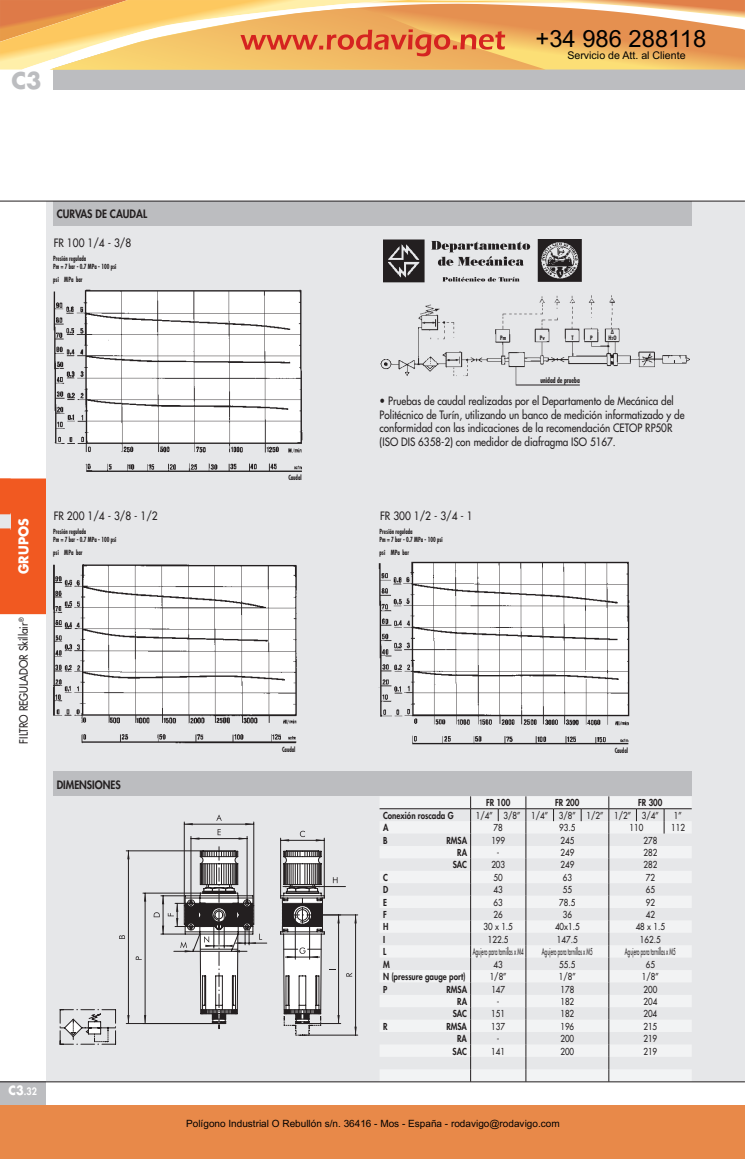
<style>
.page{position:relative;width:745px;height:1159px;background:#fff}
.page>*{position:absolute;margin:0;border:0;box-sizing:border-box;transform-origin:0 0}
.t1{font:23.75px "Arial";color:#000}
.t2{font:700 22.5px "Futura Std";color:#bcbdc0}
.t3{font:700 13.12px "Futura Std";color:#fff;scale:.95 1}
.t4{font:500 11.25px/13.5px "Futura Std";color:#231f20;scale:.88 1}
.t5{font:500 11.25px "Futura Std";color:#231f20;scale:.9 1}
.t6{font:800 11.25px "Futura Std";color:#231f20;scale:.9 1}
.t7{font:10.62px "Arial";color:#000}
.t8{font:10px "Arial";color:#000}
.t9{font:800 10px "Futura Std";color:#fff;scale:.9 1}
.t10{font:500 9.38px "Futura Std";color:#231f20;scale:.85 1}
.t11{font:800 9.38px "Futura Std";color:#231f20;scale:.85 1}
.t12{font:500 9.38px "Futura Std";color:#231f20;scale:.46 1}
.t13{font:700 condensed 7.5px "Futura Std";color:#231f20;scale:.85 1}
.t14{font:700 condensed 7px "Futura Std";color:#231f20;scale:.8 1}
.t15{font:700 condensed 6.88px/8.8px "Futura Std";color:#231f20;scale:.8 1}
.t16{font:700 condensed 6px "Futura Std";color:#231f20;scale:.9 1}
.s1{font-weight:700;font-size:12.5px}
.s2{font-size:4.12px}
</style>
<div class="page">
<div style="left:0;top:1081px;width:46px;height:25px;background:#bcbdc0"></div>
<div style="left:53px;top:54px;width:691px;height:35px;background:#bcbdc0"></div>
<div style="left:0;top:478px;width:46px;height:137px;background:#f15921"></div>
<hr style="left:0;top:614px;width:46px;height:2px;background:#fff">
<div style="left:0;top:513px;width:11px;height:17px;background:#e6e7e9"></div>
<svg style="left:0;top:528px;width:11px;height:2px"></svg>
<div style="left:46px;top:201px;width:698px;height:880px;background:#e6e7e9"></div>
<div style="left:53px;top:201px;width:638px;height:25px;background:#bcbdc0"></div>
<div style="left:53px;top:771px;width:638px;height:25px;background:#bcbdc0"></div>
<img style="left:380px;top:239px;width:310px;height:147px">
<hr style="left:0;top:201px;width:744px;height:1px;background:#231f20">
<hr style="left:283px;top:886px;width:62px;height:1px;background:#231f20">
<hr style="left:355px;top:915px;width:1px;height:120px;background:#231f20">
<hr style="left:302px;top:1035px;width:55px;height:1px;background:#231f20">
<hr style="left:312px;top:914px;width:45px;height:1px;background:#231f20">
<svg style="left:346px;top:973px;width:6px;height:3px"></svg>
<svg style="left:60px;top:814px;width:280px;height:231px"></svg>
<img style="left:53px;top:289px;width:250px;height:183px">
<img style="left:53px;top:564px;width:244px;height:180px">
<img style="left:378px;top:561px;width:252px;height:184px">
<svg style="left:379px;top:796px;width:312px;height:285px"></svg>
<hr style="left:0;top:1081px;width:744px;height:1px;background:#231f20">
<svg style="left:431px;top:241px;width:99px;height:25px"></svg>
<svg style="left:442px;top:277px;width:77px;height:5px"></svg>
<div style="left:0;top:1105px;width:744px;height:54px;background:#e88949"></div>
<svg style="left:0;top:0;width:744px;height:70px"></svg>
<h2 class="t2" style="left:11px;top:66px;width:32px">C3</h2>
<h1 class="t1" style="left:535px;top:22px;width:172px">+34 986 288118</h1>
<p class="t7" style="left:567px;top:48px;width:120px">Servicio de Att. al Cliente</p>
<p class="t6" style="left:57px;top:207px;width:102px">CURVAS DE CAUDAL</p>
<p class="t5" style="left:54px;top:236px;width:88px">FR 100 1/4 - 3/8</p>
<p class="t15" style="left:53px;top:254px;width:80px">Presión regulada<br>Pm = 7 bar - 0.7 MPa - 100 psi</p>
<p class="t14" style="left:53px;top:275px;width:38px">psi MPa bar</p>
<p class="t3" style="left:15px;top:574px;width:60px;rotate:-90deg">GRUPOS</p>
<p class="t5" style="left:16px;top:743px;width:141px;rotate:-90deg">FILTRO REGULADOR Skillair<sup>®</sup></p>
<p class="t5" style="left:54px;top:509px;width:117px">FR 200 1/4 - 3/8 - 1/2</p>
<p class="t15" style="left:53px;top:527px;width:80px">Presión regulada<br>Pm = 7 bar - 0.7 MPa - 100 psi</p>
<p class="t14" style="left:53px;top:548px;width:38px">psi MPa bar</p>
<p class="t6" style="left:57px;top:777px;width:73px">DIMENSIONES</p>
<p class="t9" style="left:9px;top:1085px;width:33px"><span class="s1">C3</span>.32</p>
<p class="t14" style="left:288px;top:473px;width:18px">Caudal</p>
<p class="t14" style="left:282px;top:745px;width:18px">Caudal</p>
<p class="t16" style="left:610px;top:328px;width:5px">∆</p>
<p class="t16" style="left:500px;top:334px;width:8px">Pm</p>
<p class="t16" style="left:539px;top:334px;width:7px">Pv</p>
<p class="t16" style="left:571px;top:334px;width:4px">T</p>
<p class="t16" style="left:590px;top:334px;width:4px">P</p>
<p class="t16" style="left:608px;top:334px;width:10px">H<span class="s2">2</span>O</p>
<p class="t13" style="left:540px;top:375px;width:48px">unidad de prueba</p>
<p class="t4" style="left:379px;top:394px;width:348px">• Pruebas de caudal realizadas por el Departamento de Mecánica del Politécnico de Turín, utilizando un banco de medición informatizado y de conformidad con las indicaciones de la recomendación CETOP RP50R (ISO DIS 6358-2) con medidor de diafragma ISO 5167.</p>
<p class="t5" style="left:380px;top:509px;width:104px">FR 300 1/2 - 3/4 - 1</p>
<p class="t15" style="left:379px;top:527px;width:80px">Presión regulada<br>Pm = 7 bar - 0.7 MPa - 100 psi</p>
<p class="t14" style="left:379px;top:548px;width:38px">psi MPa bar</p>
<p class="t14" style="left:614px;top:746px;width:18px">Caudal</p>
<p class="t11" style="left:486px;top:797px;width:30px">FR 100</p>
<p class="t11" style="left:555px;top:797px;width:30px">FR 200</p>
<p class="t11" style="left:637px;top:797px;width:30px">FR 300</p>
<p class="t11" style="left:383px;top:809px;width:84px">Conexión roscada G</p>
<p class="t10" style="left:475px;top:809px;width:217px">1/4” 3/8” 1/4” 3/8” 1/2” 1/2” 3/4”</p>
<p class="t10" style="left:673px;top:809px;width:11px">1”</p>
<p class="t11" style="left:383px;top:822px;width:8px">A</p>
<p class="t10" style="left:493px;top:822px;width:12px">78</p>
<p class="t10" style="left:559px;top:822px;width:20px">93.5</p>
<p class="t10" style="left:629px;top:822px;width:18px">110</p>
<p class="t10" style="left:670px;top:822px;width:18px">112</p>
<p class="t11" style="left:383px;top:834px;width:7px">B</p>
<p class="t11" style="left:446px;top:834px;width:26px">RMSA</p>
<p class="t10" style="left:491px;top:834px;width:18px">199</p>
<p class="t10" style="left:560px;top:834px;width:18px">245</p>
<p class="t10" style="left:643px;top:834px;width:18px">278</p>
<p class="t11" style="left:457px;top:846px;width:13px">RA</p>
<p class="t10" style="left:496px;top:846px;width:5px">-</p>
<p class="t10" style="left:560px;top:846px;width:18px">249</p>
<p class="t10" style="left:643px;top:846px;width:18px">282</p>
<p class="t11" style="left:452px;top:859px;width:18px">SAC</p>
<p class="t10" style="left:491px;top:859px;width:18px">203</p>
<p class="t10" style="left:560px;top:859px;width:18px">249</p>
<p class="t10" style="left:643px;top:859px;width:18px">282</p>
<p class="t11" style="left:383px;top:871px;width:7px">C</p>
<p class="t10" style="left:493px;top:871px;width:12px">50</p>
<p class="t10" style="left:562px;top:871px;width:12px">63</p>
<p class="t10" style="left:645px;top:871px;width:12px">72</p>
<p class="t11" style="left:383px;top:884px;width:8px">D</p>
<p class="t10" style="left:493px;top:884px;width:12px">43</p>
<p class="t10" style="left:562px;top:884px;width:12px">55</p>
<p class="t10" style="left:645px;top:884px;width:12px">65</p>
<p class="t11" style="left:383px;top:896px;width:6px">E</p>
<p class="t10" style="left:493px;top:896px;width:12px">63</p>
<p class="t10" style="left:559px;top:896px;width:20px">78.5</p>
<p class="t10" style="left:645px;top:896px;width:12px">92</p>
<p class="t11" style="left:383px;top:908px;width:6px">F</p>
<p class="t10" style="left:493px;top:908px;width:12px">26</p>
<p class="t10" style="left:562px;top:908px;width:12px">36</p>
<p class="t10" style="left:645px;top:908px;width:12px">42</p>
<p class="t11" style="left:383px;top:921px;width:8px">H</p>
<p class="t10" style="left:483px;top:921px;width:36px">30 x 1.5</p>
<p class="t10" style="left:554px;top:921px;width:30px">40x1.5</p>
<p class="t10" style="left:635px;top:921px;width:36px">48 x 1.5</p>
<p class="t11" style="left:383px;top:933px;width:4px">I</p>
<p class="t10" style="left:487px;top:933px;width:26px">122.5</p>
<p class="t10" style="left:556px;top:933px;width:26px">147.5</p>
<p class="t10" style="left:639px;top:933px;width:26px">162.5</p>
<p class="t11" style="left:383px;top:946px;width:5px">L</p>
<p class="t12" style="left:472px;top:946px;width:112px">Agujero para tornillos x M4</p>
<p class="t12" style="left:541px;top:946px;width:112px">Agujero para tornillos x M5</p>
<p class="t12" style="left:624px;top:946px;width:112px">Agujero para tornillos x M5</p>
<p class="t11" style="left:383px;top:958px;width:9px">M</p>
<p class="t10" style="left:493px;top:958px;width:12px">43</p>
<p class="t10" style="left:559px;top:958px;width:20px">55.5</p>
<p class="t10" style="left:645px;top:958px;width:12px">65</p>
<p class="t11" style="left:383px;top:970px;width:98px">N (pressure gauge port)</p>
<p class="t10" style="left:489px;top:970px;width:22px">1/8”</p>
<p class="t10" style="left:558px;top:970px;width:22px">1/8”</p>
<p class="t10" style="left:641px;top:970px;width:22px">1/8”</p>
<p class="t11" style="left:383px;top:983px;width:6px">P</p>
<p class="t11" style="left:446px;top:983px;width:26px">RMSA</p>
<p class="t10" style="left:491px;top:983px;width:18px">147</p>
<p class="t10" style="left:560px;top:983px;width:18px">178</p>
<p class="t10" style="left:643px;top:983px;width:18px">200</p>
<p class="t11" style="left:457px;top:995px;width:13px">RA</p>
<p class="t10" style="left:496px;top:995px;width:5px">-</p>
<p class="t10" style="left:560px;top:995px;width:18px">182</p>
<p class="t10" style="left:643px;top:995px;width:18px">204</p>
<p class="t11" style="left:452px;top:1008px;width:18px">SAC</p>
<p class="t10" style="left:491px;top:1008px;width:18px">151</p>
<p class="t10" style="left:560px;top:1008px;width:18px">182</p>
<p class="t10" style="left:643px;top:1008px;width:18px">204</p>
<p class="t11" style="left:383px;top:1020px;width:7px">R</p>
<p class="t11" style="left:446px;top:1020px;width:26px">RMSA</p>
<p class="t10" style="left:491px;top:1020px;width:18px">137</p>
<p class="t10" style="left:560px;top:1020px;width:18px">196</p>
<p class="t10" style="left:643px;top:1020px;width:18px">215</p>
<p class="t11" style="left:457px;top:1032px;width:13px">RA</p>
<p class="t10" style="left:496px;top:1033px;width:5px">-</p>
<p class="t10" style="left:560px;top:1033px;width:18px">200</p>
<p class="t10" style="left:643px;top:1033px;width:18px">219</p>
<p class="t11" style="left:452px;top:1045px;width:18px">SAC</p>
<p class="t10" style="left:491px;top:1045px;width:18px">141</p>
<p class="t10" style="left:560px;top:1045px;width:18px">200</p>
<p class="t10" style="left:643px;top:1045px;width:18px">219</p>
<p class="t8" style="left:186px;top:1117px;width:375px">Polígono Industrial O Rebullón s/n. 36416 - Mos - España - rodavigo@rodavigo.com</p>
</div>
